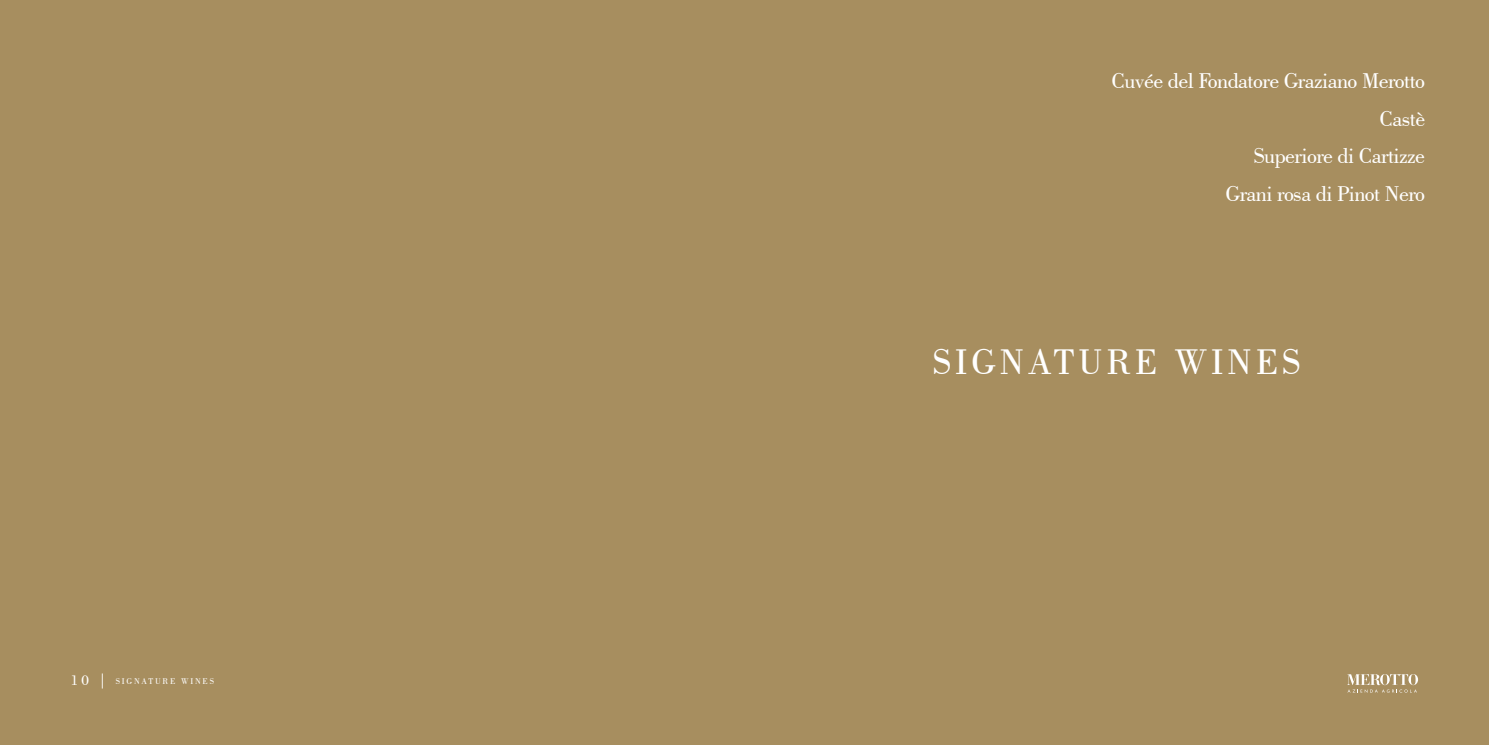
<style>
.page{position:relative;width:1489px;height:745px;background:#fff}
.page>*{position:absolute;margin:0;border:0;box-sizing:border-box;transform-origin:0 0}
.t1{font:37.5px "Bodoni BT";letter-spacing:.1em;color:#fff}
.t2{font:22.5px/37.5px "Bodoni BT";letter-spacing:-.025em;color:#fff;text-align:right}
.t3{font:8.75px "Bodoni BT";letter-spacing:.2em;color:#fff}
.s1{font-size:15px}
</style>
<div class="page">
<div style="left:0;top:0;width:1488px;height:744px;background:#a78e5f"></div>
<svg style="left:1347px;top:674px;width:70px;height:18px"></svg>
<p class="t3" style="left:71px;top:675px;width:144px"><span class="s1">10 |</span> SIGNATURE WINES</p>
<p class="t2" style="left:1111px;top:61px;width:315px">Cuvée del Fondatore Graziano Merotto<br>Castè<br>Superiore di Cartizze<br>Grani rosa di Pinot Nero</p>
<h1 class="t1" style="left:932px;top:339px;width:369px">SIGNATURE WINES</h1>
</div>
